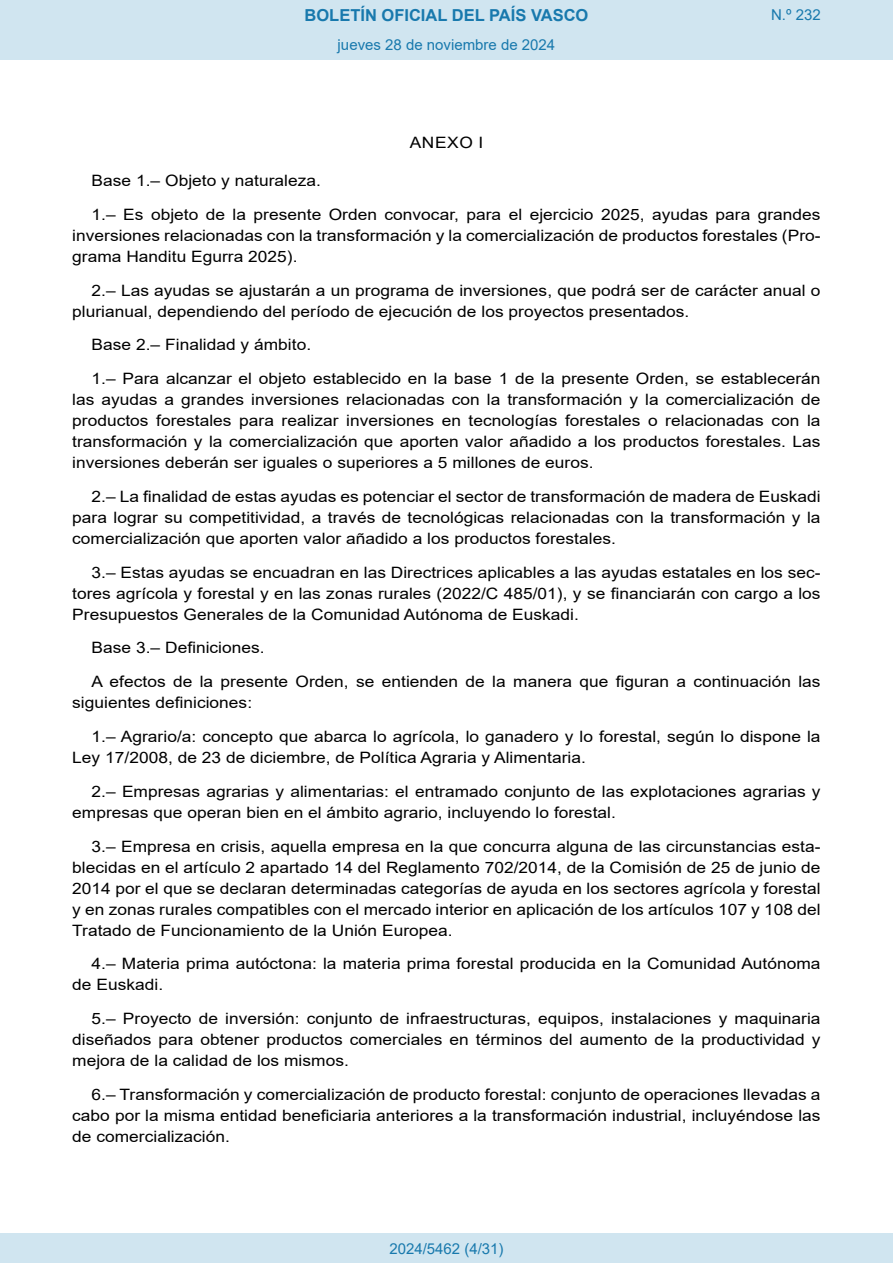
<style>
.page{position:relative;width:893px;height:1263px;background:#fff}
.page>*{position:absolute;margin:0;border:0;box-sizing:border-box;transform-origin:0 0}
.t1{font:700 16.5px "Arial";color:#1879ad}
.BOPVDetalle{font:15.6px/21px "Arial";color:#000;text-align:justify;scale:1.11 1}
.BOPVClave{font:15.6px "Arial";letter-spacing:.035em;color:#000;scale:1.11 1}
.Paginacion_Centro{font:15px "Arial";color:#1879ad}
</style>
<div class="page">
<div style="left:0;top:0;width:893px;height:60px;background:#d0e5f0"></div>
<div style="left:0;top:1233px;width:893px;height:30px;background:#d0e5f0"></div>
<p class="t1" style="left:305px;top:3px;width:285px">BOLETÍN OFICIAL DEL PAÍS VASCO</p>
<p class="Paginacion_Centro" style="left:338px;top:35px;width:219px">jueves 28 de noviembre de 2024</p>
<p class="BOPVClave" style="left:410px;top:132px;width:68px">ANEXO I</p>
<p class="Paginacion_Centro" style="left:771px;top:5px;width:51px">N.º 232</p>
<p class="BOPVDetalle" style="left:92px;top:170px;width:208px">Base 1.– Objeto y naturaleza.</p>
<p class="BOPVDetalle" style="left:72px;top:204px;width:676px;text-indent:19px">1.– Es objeto de la presente Orden convocar, para el ejercicio 2025, ayudas para grandes inversiones relacionadas con la transformación y la comercialización de productos forestales (Pro&shy;grama Handitu Egurra 2025).</p>
<p class="BOPVDetalle" style="left:72px;top:280px;width:676px;text-indent:19px">2.– Las ayudas se ajustarán a un programa de inversiones, que podrá ser de carácter anual o plurianual, dependiendo del período de ejecución de los proyectos presentados.</p>
<p class="BOPVDetalle" style="left:92px;top:334px;width:199px">Base 2.– Finalidad y ámbito.</p>
<p class="BOPVDetalle" style="left:72px;top:368px;width:676px;text-indent:19px">1.– Para alcanzar el objeto establecido en la base 1 de la presente Orden, se establecerán las ayudas a grandes inversiones relacionadas con la transformación y la comercialización de productos forestales para realizar inversiones en tecnologías forestales o relacionadas con la transformación y la comercialización que aporten valor añadido a los productos forestales. Las inversiones deberán ser iguales o superiores a 5 millones de euros.</p>
<p class="BOPVDetalle" style="left:72px;top:486px;width:676px;text-indent:19px">2.– La finalidad de estas ayudas es potenciar el sector de transformación de madera de Euskadi para lograr su competitividad, a través de tecnológicas relacionadas con la transformación y la comercialización que aporten valor añadido a los productos forestales.</p>
<p class="BOPVDetalle" style="left:72px;top:562px;width:676px;text-indent:19px">3.– Estas ayudas se encuadran en las Directrices aplicables a las ayudas estatales en los sec&shy;tores agrícola y forestal y en las zonas rurales (2022/C 485/01), y se financiarán con cargo a los Presupuestos Generales de la Comunidad Autónoma de Euskadi.</p>
<p class="BOPVDetalle" style="left:92px;top:637px;width:157px">Base 3.– Definiciones.</p>
<p class="BOPVDetalle" style="left:72px;top:671px;width:676px;text-indent:19px">A efectos de la presente Orden, se entienden de la manera que figuran a continuación las siguientes definiciones:</p>
<p class="BOPVDetalle" style="left:72px;top:726px;width:676px;text-indent:19px">1.– Agrario/a: concepto que abarca lo agrícola, lo ganadero y lo forestal, según lo dispone la<br>Ley 17/2008, de 23 de diciembre, de Política Agraria y Alimentaria.</p>
<p class="BOPVDetalle" style="left:72px;top:781px;width:676px;text-indent:19px">2.– Empresas agrarias y alimentarias: el entramado conjunto de las explotaciones agrarias y empresas que operan bien en el ámbito agrario, incluyendo lo forestal.</p>
<p class="BOPVDetalle" style="left:72px;top:835px;width:676px;text-indent:19px">3.– Empresa en crisis, aquella empresa en la que concurra alguna de las circunstancias esta&shy;blecidas en el artículo 2 apartado 14 del Reglamento 702/2014, de la Comisión de 25 de junio de 2014 por el que se declaran determinadas categorías de ayuda en los sectores agrícola y forestal y en zonas rurales compatibles con el mercado interior en aplicación de los artículos 107 y 108 del Tratado de Funcionamiento de la Unión Europea.</p>
<p class="BOPVDetalle" style="left:72px;top:953px;width:676px;text-indent:19px">4.– Materia prima autóctona: la materia prima forestal producida en la Comunidad Autónoma de Euskadi.</p>
<p class="BOPVDetalle" style="left:72px;top:1008px;width:676px;text-indent:19px">5.– Proyecto de inversión: conjunto de infraestructuras, equipos, instalaciones y maquinaria diseñados para obtener productos comerciales en términos del aumento de la productividad y mejora de la calidad de los mismos.</p>
<p class="BOPVDetalle" style="left:72px;top:1084px;width:676px;text-indent:19px">6.– Transformación y comercialización de producto forestal: conjunto de operaciones llevadas a cabo por la misma entidad beneficiaria anteriores a la transformación industrial, incluyéndose las de comercialización.</p>
<p class="Paginacion_Centro" style="left:389px;top:1238px;width:116px">2024/5462 (4/31)</p>
</div>
